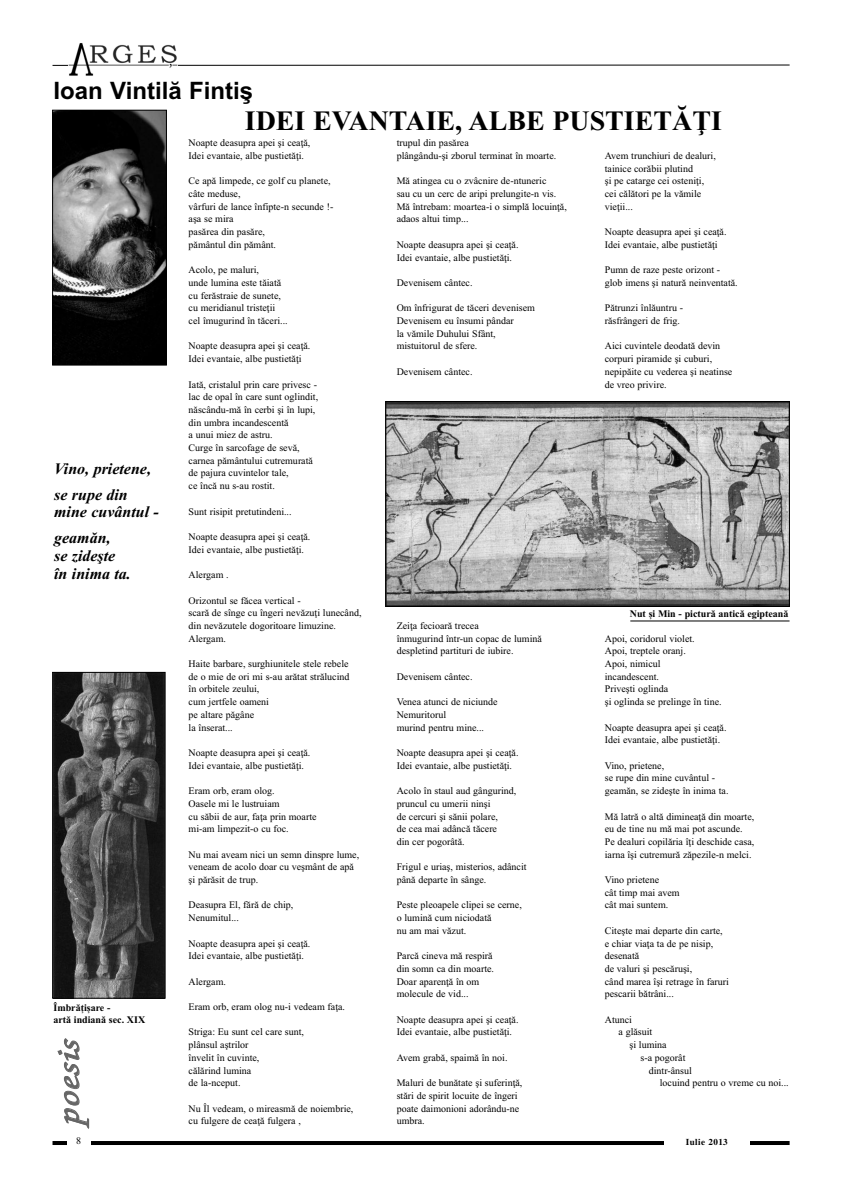
<style>
.page{position:relative;width:842px;height:1191px;background:#fff}
.page>*{position:absolute;margin:0;border:0;box-sizing:border-box;transform-origin:0 0}
.t1{font:32px "Zurich Calligraphic";color:#666;scale:1.2 1}
.t2{font:700 28px "Times New Roman";color:#000}
.t3{font:700 24px "Arial";color:#000}
.t4{font:italic 700 16px/26px "Times New Roman";color:#000}
.t5{font:10px/12.7px "Times New Roman";color:#000}
.t6{font:700 10px/12px "Times New Roman";color:#000}
.t7{font:700 9px "Toronto";letter-spacing:.05em;color:#000}
</style>
<div class="page">
<svg style="left:52px;top:64px;width:738px;height:2px"></svg>
<img style="left:69px;top:43px;width:108px;height:33px">
<hr style="left:53px;top:1141px;width:737px;height:4px;background:#000">
<div style="left:67px;top:1135px;width:23px;height:12px;background:#fff"></div>
<div style="left:664px;top:1136px;width:85px;height:13px;background:#fff"></div>
<img style="left:54px;top:112px;width:111px;height:251px">
<div style="left:52px;top:110px;width:115px;height:255px;border:1px solid #000"></div>
<img style="left:388px;top:403px;width:399px;height:201px">
<div style="left:386px;top:401px;width:403px;height:205px;border:1px solid #000"></div>
<img style="left:54px;top:674px;width:109px;height:322px">
<div style="left:52px;top:672px;width:113px;height:326px;border:1px solid #000"></div>
<hr style="left:630px;top:620px;width:159px;height:1px;background:#000">
<h3 class="t3" style="left:53px;top:76px;width:201px">Ioan Vintilă Fintiş</h3>
<h2 class="t2" style="left:245px;top:104px;width:479px">IDEI EVANTAIE, ALBE PUSTIETĂŢI</h2>
<h3 class="t4" style="left:54px;top:455px;width:98px">Vino, prietene, se rupe din</h3>
<h3 class="t4" style="left:54px;top:499px;width:106px">mine cuvântul - geamăn,</h3>
<h3 class="t4" style="left:54px;top:547px;width:78px;line-height:17.5px">se zideşte în inima ta.</h3>
<p class="t6" style="left:53px;top:1001px;width:93px">Îmbrățișare -<br>artă indiană sec. XIX</p>
<h1 class="t1" style="left:52px;top:1122px;width:73px;rotate:-90deg">poesis</h1>
<p class="t5" style="left:189px;top:136px;width:123px">Noapte deasupra apei şi ceaţă,<br>Idei evantaie, albe pustietăţi.</p>
<p class="t5" style="left:189px;top:174px;width:146px">Ce apă limpede, ce golf cu planete, câte meduse,<br>vârfuri de lance înfipte-n secunde !- aşa se mira<br>pasărea din pasăre,<br>pământul din pământ.</p>
<p class="t5" style="left:189px;top:263px;width:101px">Acolo, pe maluri,<br>unde lumina este tăiată cu ferăstraie de sunete, cu meridianul tristeţii cel îmugurind în tăceri...</p>
<p class="t5" style="left:189px;top:340px;width:123px">Noapte deasupra apei şi ceaţă.<br>Idei evantaie, albe pustietăţi</p>
<p class="t5" style="left:189px;top:378px;width:131px">Iată, cristalul prin care privesc - lac de opal în care sunt oglindit, născându-mă în cerbi şi în lupi, din umbra incandescentă<br>a unui miez de astru.<br>Curge în sarcofage de sevă, carnea pământului cutremurată de pajura cuvintelor tale,<br>ce încă nu s-au rostit.</p>
<p class="t5" style="left:189px;top:505px;width:105px">Sunt risipit pretutindeni...</p>
<p class="t5" style="left:189px;top:530px;width:123px">Noapte deasupra apei şi ceaţă.<br>Idei evantaie, albe pustietăţi.</p>
<p class="t5" style="left:189px;top:568px;width:42px">Alergam .</p>
<p class="t5" style="left:189px;top:594px;width:174px">Orizontul se făcea vertical -<br>scară de sînge cu îngeri nevăzuţi lunecând, din nevăzutele dogoritoare limuzine.<br>Alergam.</p>
<p class="t5" style="left:189px;top:657px;width:162px">Haite barbare, surghiunitele stele rebele de o mie de ori mi s-au arătat strălucind în orbitele zeului,<br>cum jertfele oameni<br>pe altare păgâne<br>la înserat...</p>
<p class="t5" style="left:189px;top:746px;width:123px">Noapte deasupra apei şi ceaţă.<br>Idei evantaie, albe pustietăţi.</p>
<p class="t5" style="left:189px;top:784px;width:129px">Eram orb, eram olog.<br>Oasele mi le lustruiam<br>cu săbii de aur, faţa prin moarte mi-am limpezit-o cu foc.</p>
<p class="t5" style="left:189px;top:848px;width:172px">Nu mai aveam nici un semn dinspre lume, veneam de acolo doar cu veşmânt de apă şi părăsit de trup.</p>
<p class="t5" style="left:189px;top:898px;width:106px">Deasupra El, fără de chip,<br>Nenumitul...</p>
<p class="t5" style="left:189px;top:936px;width:123px">Noapte deasupra apei şi ceaţă.<br>Idei evantaie, albe pustietăţi.</p>
<p class="t5" style="left:189px;top:975px;width:39px">Alergam.</p>
<p class="t5" style="left:189px;top:1000px;width:158px">Eram orb, eram olog nu-i vedeam faţa.</p>
<p class="t5" style="left:189px;top:1025px;width:117px">Striga: Eu sunt cel care sunt, plânsul aştrilor<br>învelit în cuvinte,<br>călărind lumina<br>de la-nceput.</p>
<p class="t5" style="left:189px;top:1102px;width:166px">Nu Îl vedeam, o mireasmă de noiembrie, cu fulgere de ceaţă fulgera ,</p>
<p class="t5" style="left:397px;top:136px;width:161px">trupul din pasărea<br>plângându-şi zborul terminat în moarte.</p>
<p class="t5" style="left:397px;top:174px;width:172px">Mă atingea cu o zvâcnire de-ntuneric<br>sau cu un cerc de aripi prelungite-n vis.<br>Mă întrebam: moartea-i o simplă locuinţă, adaos altui timp...</p>
<p class="t5" style="left:397px;top:238px;width:123px">Noapte deasupra apei şi ceaţă.<br>Idei evantaie, albe pustietăţi.</p>
<p class="t5" style="left:397px;top:276px;width:77px">Devenisem cântec.</p>
<p class="t5" style="left:397px;top:301px;width:140px">Om înfrigurat de tăceri devenisem<br>Devenisem eu însumi pândar<br>la vămile Duhului Sfânt, mistuitorul de sfere.</p>
<p class="t5" style="left:397px;top:365px;width:77px">Devenisem cântec.</p>
<p class="t5" style="left:397px;top:619px;width:147px">Zeiţa fecioară trecea<br>înmugurind într-un copac de lumină despletind partituri de iubire.</p>
<p class="t5" style="left:397px;top:670px;width:77px">Devenisem cântec.</p>
<p class="t5" style="left:397px;top:695px;width:103px">Venea atunci de niciunde<br>Nemuritorul<br>murind pentru mine...</p>
<p class="t5" style="left:397px;top:746px;width:123px">Noapte deasupra apei şi ceaţă.<br>Idei evantaie, albe pustietăţi.</p>
<p class="t5" style="left:397px;top:784px;width:121px">Acolo în staul aud gângurind, pruncul cu umerii ninşi<br>de cercuri şi sănii polare,<br>de cea mai adâncă tăcere<br>din cer pogorâtă.</p>
<p class="t5" style="left:397px;top:860px;width:131px">Frigul e uriaş, misterios, adâncit până departe în sânge.</p>
<p class="t5" style="left:397px;top:898px;width:127px">Peste pleoapele clipei se cerne, o lumină cum niciodată<br>nu am mai văzut.</p>
<p class="t5" style="left:397px;top:949px;width:99px">Parcă cineva mă respiră din somn ca din moarte.<br>Doar aparenţă în om molecule de vid...</p>
<p class="t5" style="left:397px;top:1013px;width:123px">Noapte deasupra apei şi ceaţă.<br>Idei evantaie, albe pustietăţi.</p>
<p class="t5" style="left:397px;top:1051px;width:112px">Avem grabă, spaimă în noi.</p>
<p class="t5" style="left:397px;top:1076px;width:127px">Maluri de bunătate şi suferinţă, stări de spirit locuite de îngeri poate daimonioni adorându-ne umbra.</p>
<p class="t5" style="left:605px;top:149px;width:113px">Avem trunchiuri de dealuri, tainice corăbii plutind<br>şi pe catarge cei osteniţi, cei călători pe la vămile vieţii...</p>
<p class="t5" style="left:605px;top:225px;width:123px">Noapte deasupra apei şi ceaţă.<br>Idei evantaie, albe pustietăţi</p>
<p class="t5" style="left:605px;top:263px;width:134px">Pumn de raze peste orizont - glob imens şi natură neinventată.</p>
<p class="t5" style="left:605px;top:301px;width:80px">Pătrunzi înlăuntru - răsfrângeri de frig.</p>
<p class="t5" style="left:605px;top:340px;width:129px">Aici cuvintele deodată devin corpuri piramide şi cuburi, nepipăite cu vederea şi neatinse de vreo privire.</p>
<p class="t6" style="left:630px;top:608px;width:160px">Nut și Min - pictură antică egipteană</p>
<p class="t5" style="left:605px;top:632px;width:118px">Apoi, coridorul violet.<br>Apoi, treptele oranj.<br>Apoi, nimicul<br>incandescent.<br>Priveşti oglinda<br>şi oglinda se prelinge în tine.</p>
<p class="t5" style="left:605px;top:721px;width:123px">Noapte deasupra apei şi ceaţă.<br>Idei evantaie, albe pustietăţi.</p>
<p class="t5" style="left:605px;top:759px;width:125px">Vino, prietene,<br>se rupe din mine cuvântul - geamăn, se zideşte în inima ta.</p>
<p class="t5" style="left:605px;top:809px;width:151px">Mă latră o altă dimineaţă din moarte, eu de tine nu mă mai pot ascunde.<br>Pe dealuri copilăria îţi deschide casa, iarna îşi cutremură zăpezile-n melci.</p>
<p class="t5" style="left:605px;top:873px;width:76px">Vino prietene<br>cât timp mai avem cât mai suntem.</p>
<p class="t5" style="left:605px;top:924px;width:126px">Citeşte mai departe din carte, e chiar viaţa ta de pe nisip, desenată<br>de valuri şi pescăruşi,<br>când marea îşi retrage în faruri pescarii bătrâni...</p>
<p class="t5" style="left:605px;top:1013px;width:29px">Atunci</p>
<p class="t5" style="left:618px;top:1025px;width:35px">a glăsuit</p>
<p class="t5" style="left:629px;top:1038px;width:39px">şi lumina</p>
<p class="t5" style="left:640px;top:1051px;width:46px">s-a pogorât</p>
<p class="t5" style="left:649px;top:1063px;width:45px">dintr-ânsul</p>
<p class="t5" style="left:660px;top:1076px;width:131px">locuind pentru o vreme cu noi...</p>
<p class="t5" style="left:76px;top:1134px;width:6px">8</p>
<p class="t7" style="left:686px;top:1138px;width:44px">Iulie 2013</p>
</div>
